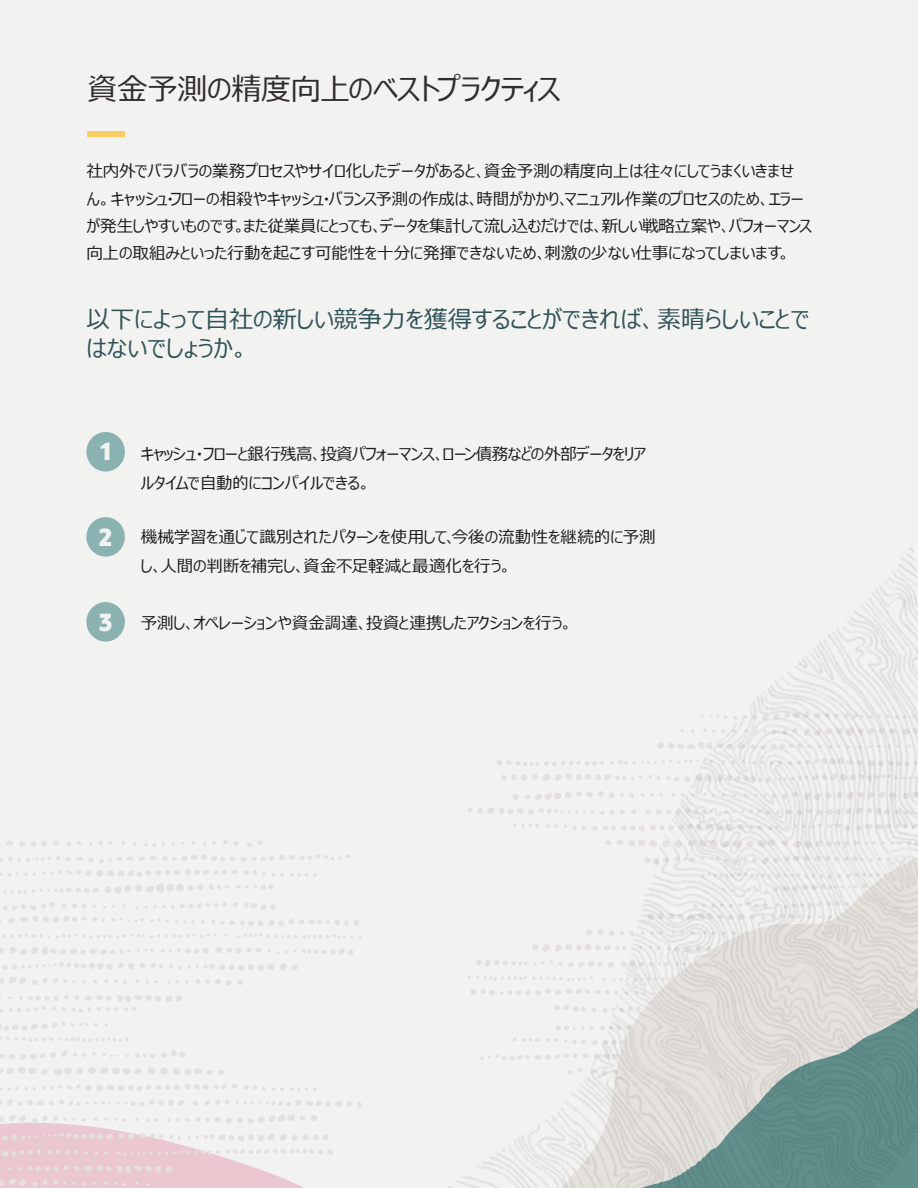
<style>
.page{position:relative;width:918px;height:1188px;background:#fff}
.page>*{position:absolute;margin:0;border:0;box-sizing:border-box;transform-origin:0 0}
.t1{font:30px "Meiryo UI";letter-spacing:-.01em;color:#312d2a}
.t2{font:24px/28.8px "Meiryo UI";color:#315357}
.t3{font:800 24px "Oracle Sans";color:#f2f2f1}
.t4{font:16.5px/27.3px "Meiryo UI";letter-spacing:-.01em;color:#1d1c1a}
.t5{font:16.5px/29.4px "Meiryo UI";letter-spacing:-.04em;color:#1d1c1a}
</style>
<div class="page">
<div style="left:0;top:0;width:918px;height:840px;background:#f2f2f1"></div>
<div style="left:87px;top:132px;width:38px;height:5px;background:#f9cd61"></div>
<svg style="left:0;top:840px;width:360px;height:348px;fill:#f2f2f1"></svg>
<div style="left:86px;top:432px;width:39px;height:40px;background:#89b2b0;border-radius:50%"></div>
<div style="left:86px;top:517px;width:39px;height:40px;background:#89b2b0;border-radius:50%"></div>
<div style="left:86px;top:602px;width:39px;height:40px;background:#89b2b0;border-radius:50%"></div>
<img style="left:360px;top:496px;width:558px;height:692px">
<h1 class="t1" style="left:87px;top:68px;width:475px">資金予測の精度向上のベストプラクティス</h1>
<p class="t4" style="left:86px;top:159px;width:727px">社内外でバラバラの業務プロセスやサイロ化したデータがあると、資金予測の精度向上は往々にしてうまくいきませ<br>ん。キャッシュ・フローの相殺やキャッシュ・バランス予測の作成は、時間がかかり、マニュアル作業のプロセスのため、エラーが発生しやすいものです。また従業員にとっても、データを集計して流し込むだけでは、新しい戦略立案や、パフォーマンス向上の取組みといった行動を起こす可能性を十分に発揮できないため、刺激の少ない仕事になってしまいます。</p>
<h2 class="t2" style="left:86px;top:306px;width:725px">以下によって自社の新しい競争力を獲得することができれば、素晴らしいことではないでしょうか。</h2>
<h2 class="t3" style="left:100px;top:436px;width:12px">1</h2>
<h2 class="t3" style="left:99px;top:521px;width:14px">2</h2>
<h2 class="t3" style="left:99px;top:606px;width:15px">3</h2>
<p class="t5" style="left:141px;top:440px;width:507px">キャッシュ・フローと銀行残高、投資パフォーマンス、ローン債務などの外部データをリアルタイムで自動的にコンパイルできる。</p>
<p class="t4" style="left:141px;top:524px;width:516px;line-height:28.5px">機械学習を通じて識別されたパターンを使用して、今後の流動性を継続的に予測し、人間の判断を補完し、資金不足軽減と最適化を行う。</p>
<p class="t4" style="left:141px;top:610px;width:434px">予測し、オペレーションや資金調達、投資と連携したアクションを行う。</p>
</div>
